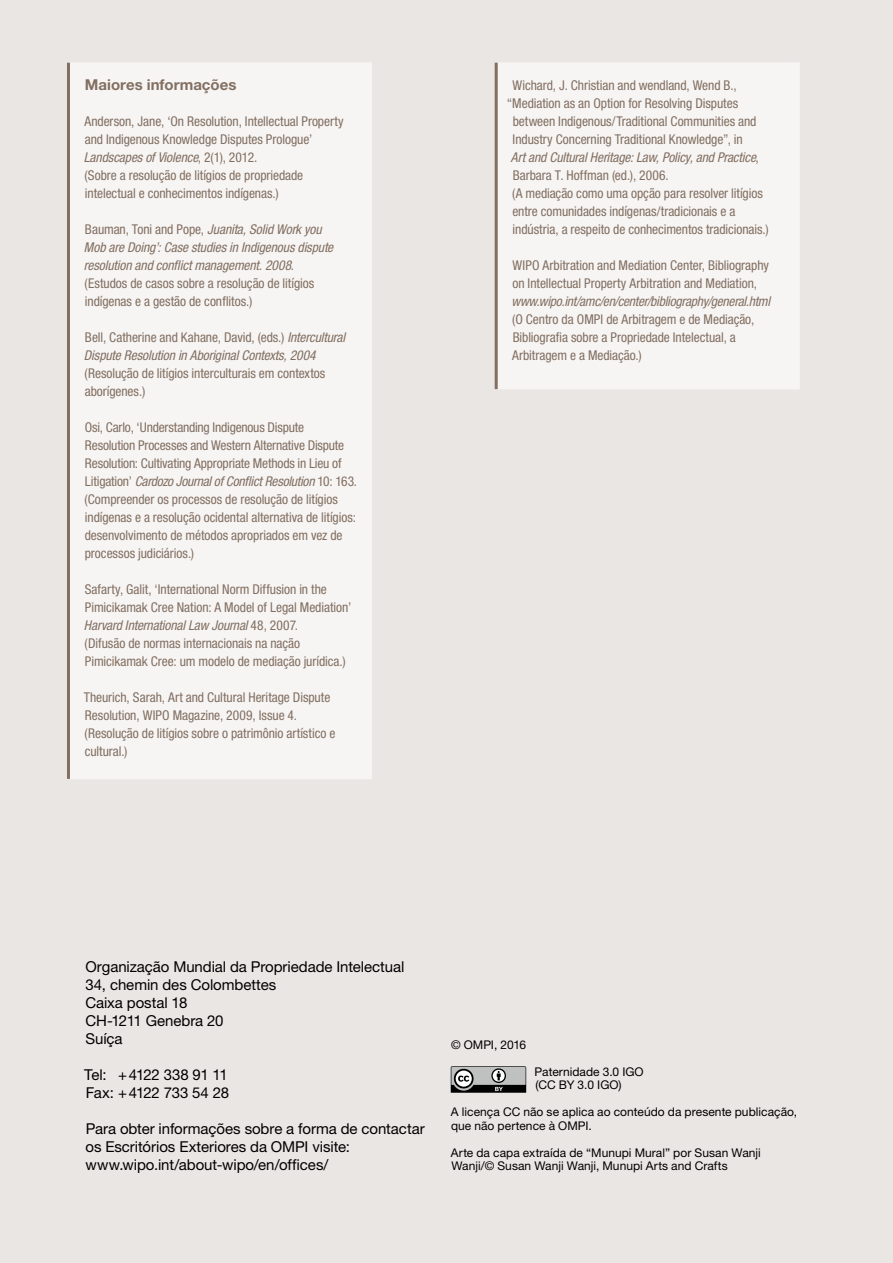
<style>
.page{position:relative;width:893px;height:1263px;background:#eae6e4}
.page>*{position:absolute;margin:0;border:0;box-sizing:border-box;transform-origin:0 0}
.t1{font:15px/18px "Helvetica Neue LT Std";letter-spacing:-.005em;color:#000}
.t2{font:15px/18px "Helvetica Neue LT Std";letter-spacing:-.025em;color:#000}
.t3{font:700 15px "Helvetica Neue LT Std";letter-spacing:.005em;color:#826f61}
.t4{font:condensed 13.5px/18px "Helvetica Neue LT Std";letter-spacing:-.005em;color:#826f61}
.t5{font:italic condensed 13.5px/18px "Helvetica Neue LT Std";letter-spacing:-.01em;color:#826f61}
.t6{font:12px/13.5px "Helvetica Neue LT Std";letter-spacing:.005em;color:#000}
.s1{font-style:italic}
.s2{font-style:normal}
</style>
<div class="page">
<div style="left:70px;top:63px;width:302px;height:716px;background:#f7f5f4"></div>
<hr style="left:67px;top:63px;width:3px;height:716px;background:#826f61">
<div style="left:497px;top:63px;width:302px;height:326px;background:#f7f5f4"></div>
<hr style="left:495px;top:63px;width:3px;height:326px;background:#826f61">
<svg style="left:451px;top:1066px;width:75px;height:27px;background:#7f8080"></svg>
<p class="t3" style="left:85px;top:75px;width:153px">Maiores informações</p>
<p class="t4" style="left:84px;top:112px;width:261px">Anderson, Jane, ‘On Resolution, Intellectual Property and Indigenous Knowledge Disputes Prologue’ <span class="s1">Landscapes of Violence</span>, 2(1), 2012.<br>(Sobre a resolução de litígios de propriedade intelectual e conhecimentos indígenas.)</p>
<p class="t5" style="left:84px;top:221px;width:251px"><span class="s2">Bauman, Toni and Pope,</span> Juanita, Solid Work you Mob are Doing’: Case studies in Indigenous dispute resolution and conflict management. 2008<span class="s2">. (Estudos de casos sobre a resolução de litígios indígenas e a gestão de conflitos.)</span></p>
<p class="t5" style="left:84px;top:329px;width:263px"><span class="s2">Bell, Catherine and Kahane, David, (eds.)</span> Intercultural<br>Dispute Resolution in Aboriginal Contexts, 2004</p>
<p class="t4" style="left:85px;top:364px;width:242px">(Resolução de litígios interculturais em contextos aborígenes.)</p>
<p class="t4" style="left:85px;top:418px;width:274px">Osi, Carlo, ‘Understanding Indigenous Dispute Resolution Processes and Western Alternative Dispute Resolution: Cultivating Appropriate Methods in Lieu of Litigation’ <span class="s1">Cardozo Journal of Conflict Resolution</span> 10: 163. (Compreender os processos de resolução de litígios indígenas e a resolução ocidental alternativa de litígios: desenvolvimento de métodos apropriados em vez de processos judiciários.)</p>
<p class="t4" style="left:84px;top:580px;width:269px">Safarty, Galit, ‘International Norm Diffusion in the Pimicikamak Cree Nation: A Model of Legal Mediation’ <span class="s1">Harvard International Law Journal</span> 48, 2007.<br>(Difusão de normas internacionais na nação Pimicikamak Cree: um modelo de mediação jurídica.)</p>
<p class="t4" style="left:84px;top:688px;width:253px">Theurich, Sarah, Art and Cultural Heritage Dispute Resolution, WIPO Magazine, 2009, Issue 4. (Resolução de litígios sobre o patrimônio artístico e cultural.)</p>
<p class="t4" style="left:512px;top:76px;width:226px">Wichard, J. Christian and wendland, Wend B.,</p>
<p class="t4" style="left:507px;top:94px;width:233px">“Mediation as an Option for Resolving Disputes</p>
<p class="t4" style="left:513px;top:112px;width:245px">between Indigenous/Traditional Communities and</p>
<p class="t4" style="left:513px;top:130px;width:232px">Industry Concerning Traditional Knowledge”, in</p>
<p class="t5" style="left:511px;top:148px;width:249px">Art and Cultural Heritage: Law, Policy, and Practice<span class="s2">,</span></p>
<p class="t4" style="left:513px;top:166px;width:158px">Barbara T. Hoffman (ed.), 2006.</p>
<p class="t4" style="left:512px;top:184px;width:252px">(A mediação como uma opção para resolver litígios</p>
<p class="t4" style="left:512px;top:202px;width:225px">entre comunidades indígenas/tradicionais e a</p>
<p class="t4" style="left:513px;top:220px;width:258px">indústria, a respeito de conhecimentos tradicionais.)</p>
<p class="t4" style="left:512px;top:256px;width:258px">WIPO Arbitration and Mediation Center, Bibliography on Intellectual Property Arbitration and Mediation,</p>
<p class="t5" style="left:512px;top:292px;width:260px">www.wipo.int/amc/en/center/bibliography/general.html</p>
<p class="t4" style="left:512px;top:310px;width:244px">(O Centro da OMPI de Arbitragem e de Mediação,<br>Bibliografia sobre a Propriedade Intelectual, a<br>Arbitragem e a Mediação.)</p>
<p class="t1" style="left:85px;top:957px;width:321px">Organização Mundial da Propriedade Intelectual<br>34, chemin des Colombettes<br>Caixa postal 18<br>CH-1211 Genebra 20<br>Suíça</p>
<p class="t2" style="left:84px;top:1065px;width:146px">Tel: +4122 338 91 11<br>Fax: +4122 733 54 28</p>
<p class="t1" style="left:85px;top:1119px;width:341px">Para obter informações sobre a forma de contactar os Escritórios Exteriores da OMPI visite: www.wipo.int/about-wipo/en/offices/</p>
<p class="t6" style="left:451px;top:1037px;width:77px">© OMPI, 2016</p>
<p class="t6" style="left:535px;top:1064px;width:111px">Paternidade 3.0 IGO (CC BY 3.0 IGO)</p>
<p class="t6" style="left:451px;top:1105px;width:348px">A licença CC não se aplica ao conteúdo da presente publicação, que não pertence à OMPI.</p>
<p class="t6" style="left:451px;top:1145px;width:311px">Arte da capa extraída de “Munupi Mural” por Susan Wanji<br>Wanji/© Susan Wanji Wanji, Munupi Arts and Crafts</p>
</div>
